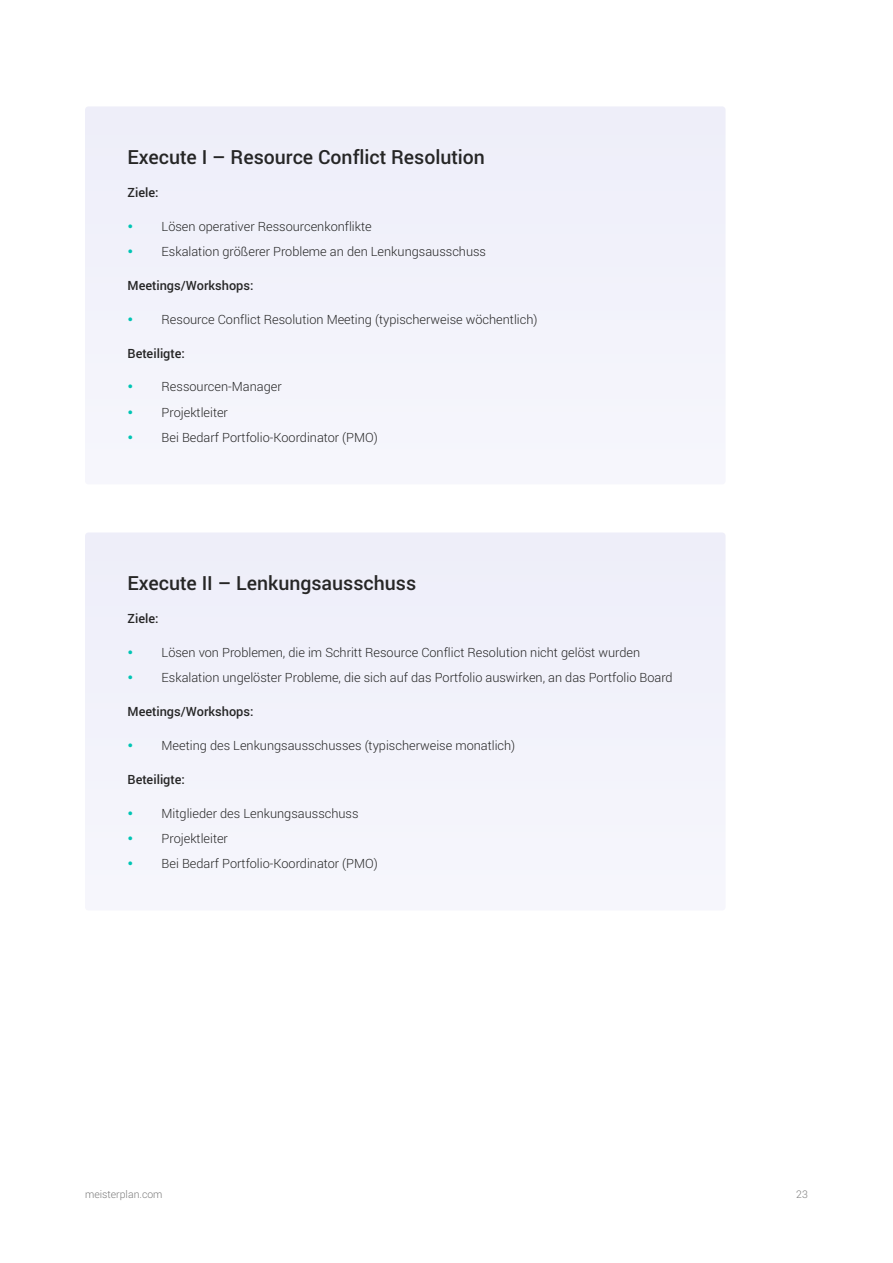
<style>
.page{position:relative;width:893px;height:1263px;background:#fff}
.page>*{position:absolute;margin:0;border:0;box-sizing:border-box;transform-origin:0 0}
.t1{font:500 19.5px "Roboto";color:#262626}
.t2{font:300 12.75px/25.2px "Roboto";color:#262626}
.t3{font:500 12.75px "Roboto";color:#262626}
.t4{font:300 10.5px "Roboto";color:#7d7d7d}
</style>
<div class="page">
<div style="left:85px;top:107px;width:640px;height:299px;background:#f1f1fa"></div>
<div style="left:85px;top:533px;width:640px;height:299px;background:#f1f1fa"></div>
<svg style="left:129px;top:250px;width:3px;height:4px"></svg>
<svg style="left:129px;top:317px;width:3px;height:4px"></svg>
<svg style="left:129px;top:385px;width:3px;height:4px"></svg>
<svg style="left:129px;top:676px;width:3px;height:4px"></svg>
<svg style="left:129px;top:743px;width:3px;height:4px"></svg>
<svg style="left:129px;top:811px;width:3px;height:4px"></svg>
<h1 class="t1" style="left:128px;top:143px;width:359px">Execute I – Resource Conflict Resolution</h1>
<p class="t3" style="left:128px;top:184px;width:33px">Ziele:</p>
<p class="t2" style="left:162px;top:214px;width:326px">Lösen operativer Ressourcenkonflikte<br>Eskalation größerer Probleme an den Lenkungsausschuss</p>
<p class="t3" style="left:128px;top:277px;width:127px">Meetings/Workshops:</p>
<p class="t2" style="left:162px;top:306px;width:377px">Resource Conflict Resolution Meeting (typischerweise wöchentlich)</p>
<p class="t3" style="left:128px;top:344px;width:59px">Beteiligte:</p>
<p class="t2" style="left:162px;top:374px;width:218px">Ressourcen-Manager<br>Projektleiter<br>Bei Bedarf Portfolio-Koordinator (PMO)</p>
<h1 class="t1" style="left:128px;top:569px;width:290px">Execute II – Lenkungsausschuss</h1>
<p class="t3" style="left:128px;top:610px;width:33px">Ziele:</p>
<p class="t2" style="left:162px;top:640px;width:513px">Lösen von Problemen, die im Schritt Resource Conflict Resolution nicht gelöst wurden<br>Eskalation ungelöster Probleme, die sich auf das Portfolio auswirken, an das Portfolio Board</p>
<p class="t3" style="left:128px;top:703px;width:127px">Meetings/Workshops:</p>
<p class="t2" style="left:162px;top:732px;width:355px">Meeting des Lenkungsausschusses (typischerweise monatlich)</p>
<p class="t3" style="left:128px;top:770px;width:59px">Beteiligte:</p>
<p class="t2" style="left:162px;top:800px;width:218px">Mitglieder des Lenkungsausschuss<br>Projektleiter<br>Bei Bedarf Portfolio-Koordinator (PMO)</p>
<p class="t4" style="left:85px;top:1186px;width:79px">meisterplan.com</p>
<p class="t4" style="left:796px;top:1186px;width:13px">23</p>
</div>
